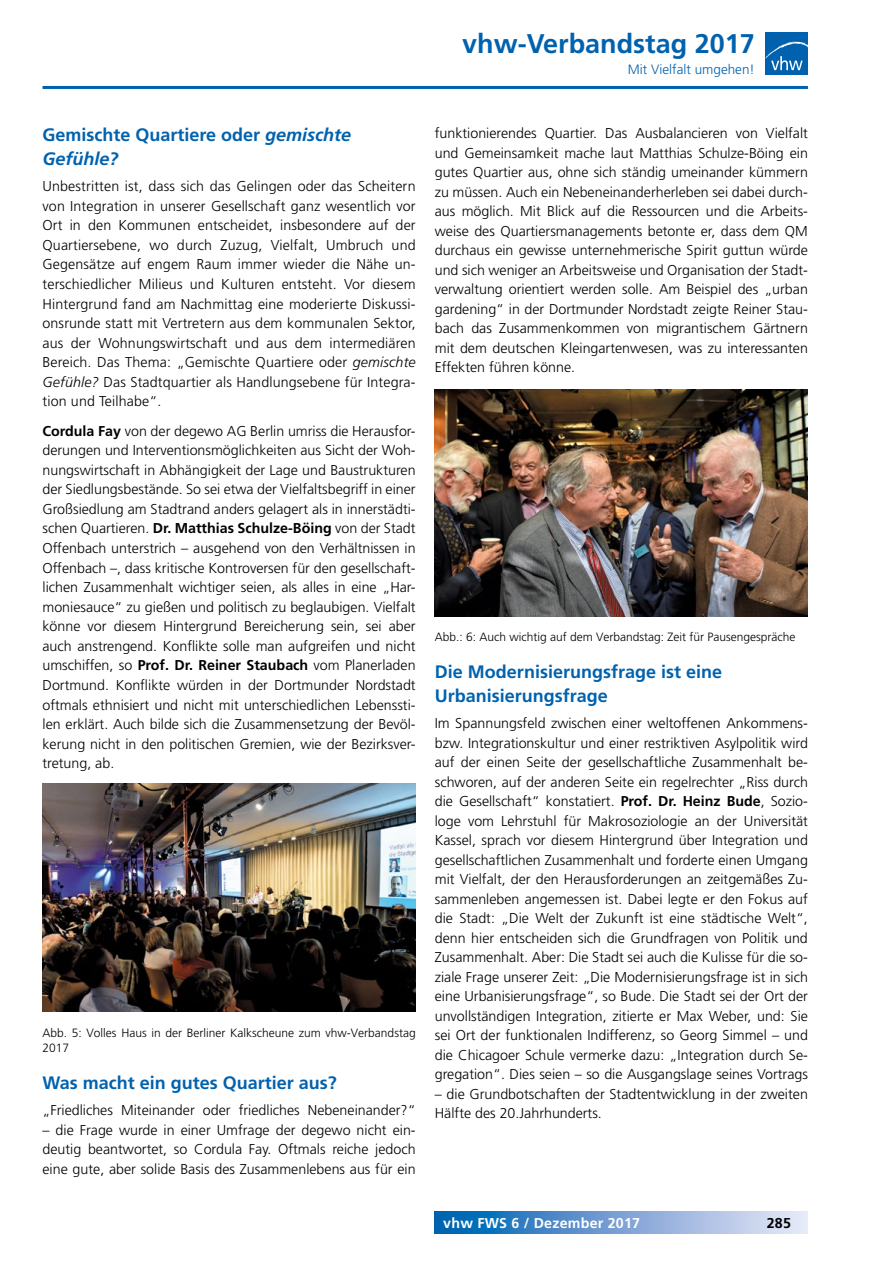
<style>
.page{position:relative;width:893px;height:1263px;background:#fff}
.page>*{position:absolute;margin:0;border:0;box-sizing:border-box;transform-origin:0 0}
.t1{font:700 27px "Frutiger LT";color:#0062ae}
.t2{font:700 18px/24px "Frutiger LT";color:#0062ae}
.t3{font:italic 700 18px "Frutiger LT Std";color:#0062ae}
.t4{font:300 14.25px/19.5px "Frutiger LT";color:#000;text-align:justify}
.t5{font:700 14.25px "Frutiger LT";letter-spacing:.015em;color:#fff}
.t6{font:700 14.25px "Frutiger LT";color:#000}
.t7{font:300 13.5px "Frutiger LT";color:#0062ae}
.t8{font:300 12px/14.4px "Frutiger CE";color:#000}
.s1{font-family:"Frutiger LT Std";font-style:italic}
.s2{font-weight:700}
</style>
<div class="page">
<svg style="left:435px;top:1212px;width:373px;height:21px;background:#74a2d4"></svg>
<hr style="left:43px;top:86px;width:765px;height:3px;background:#0062ae">
<div style="left:766px;top:32px;width:42px;height:43px;background:#0062ae"></div>
<svg style="left:766px;top:42px;width:42px;height:28px"></svg>
<img style="left:43px;top:783px;width:373px;height:228px">
<img style="left:435px;top:389px;width:373px;height:228px">
<h1 class="t1" style="left:462px;top:27px;width:294px">vhw-Verbandstag 2017</h1>
<p class="t7" style="left:628px;top:62px;width:128px">Mit Vielfalt umgehen!</p>
<p class="t2" style="left:43px;top:123px;width:310px">Gemischte Quartiere oder <span class="s1">gemischte</span></p>
<p class="t3" style="left:43px;top:148px;width:78px">Gefühle?</p>
<p class="t4" style="left:43px;top:177px;width:375px">Unbestritten ist, dass sich das Gelingen oder das Scheitern von Integration in unserer Gesellschaft ganz wesentlich vor Ort in den Kommunen entscheidet, insbesondere auf der Quartiersebene, wo durch Zuzug, Vielfalt, Umbruch und Gegensätze auf engem Raum immer wieder die Nähe un&shy;terschiedlicher Milieus und Kulturen entsteht. Vor diesem Hintergrund fand am Nachmittag eine moderierte Diskussi&shy;onsrunde statt mit Vertretern aus dem kommunalen Sektor, aus der Wohnungswirtschaft und aus dem intermediären Bereich. Das Thema: „Gemischte Quartiere oder <span class="s1">gemischte Gefühle?</span> Das Stadtquartier als Handlungsebene für Integra&shy;tion und Teilhabe“.</p>
<p class="t4" style="left:43px;top:421px;width:375px"><span class="s2">Cordula Fay</span> von der degewo AG Berlin umriss die Herausfor&shy;derungen und Interventionsmöglichkeiten aus Sicht der Woh&shy;nungswirtschaft in Abhängigkeit der Lage und Baustrukturen der Siedlungsbestände. So sei etwa der Vielfaltsbegriff in einer Großsiedlung am Stadtrand anders gelagert als in innerstädti&shy;schen Quartieren. <span class="s2">Dr. Matthias Schulze-Böing</span> von der Stadt Offenbach unterstrich – ausgehend von den Verhältnissen in Offenbach –, dass kritische Kontroversen für den gesellschaft&shy;lichen Zusammenhalt wichtiger seien, als alles in eine „Har&shy;moniesauce“ zu gießen und politisch zu beglaubigen. Vielfalt könne vor diesem Hintergrund Bereicherung sein, sei aber auch anstrengend. Konflikte solle man aufgreifen und nicht umschiffen, so <span class="s2">Prof. Dr. Reiner Staubach</span> vom Planerladen Dortmund. Konflikte würden in der Dortmunder Nordstadt oftmals ethnisiert und nicht mit unterschiedlichen Lebenssti&shy;len erklärt. Auch bilde sich die Zusammensetzung der Bevöl&shy;kerung nicht in den politischen Gremien, wie der Bezirksver&shy;tretung, ab.</p>
<p class="t8" style="left:43px;top:1026px;width:375px">Abb. 5: Volles Haus in der Berliner Kalkscheune zum vhw-Verbandstag<br>2017</p>
<p class="t2" style="left:43px;top:1071px;width:296px">Was macht ein gutes Quartier aus?</p>
<p class="t4" style="left:43px;top:1100px;width:375px">„Friedliches Miteinander oder friedliches Nebeneinander?“</p>
<p class="t4" style="left:43px;top:1120px;width:375px">– die Frage wurde in einer Umfrage der degewo nicht ein&shy;deutig beantwortet, so Cordula Fay. Oftmals reiche jedoch eine gute, aber solide Basis des Zusammenlebens aus für ein</p>
<p class="t4" style="left:435px;top:124px;width:375px">funktionierendes Quartier. Das Ausbalancieren von Vielfalt und Gemeinsamkeit mache laut Matthias Schulze-Böing ein gutes Quartier aus, ohne sich ständig umeinander kümmern zu müssen. Auch ein Nebeneinanderherleben sei dabei durch&shy;aus möglich. Mit Blick auf die Ressourcen und die Arbeits&shy;weise des Quartiersmanagements betonte er, dass dem QM durchaus ein gewisse unternehmerische Spirit guttun würde und sich weniger an Arbeitsweise und Organisation der Stadt&shy;verwaltung orientiert werden solle. Am Beispiel des „urban gardening“ in der Dortmunder Nordstadt zeigte Reiner Stau&shy;bach das Zusammenkommen von migrantischem Gärtnern mit dem deutschen Kleingartenwesen, was zu interessanten Effekten führen könne.</p>
<p class="t8" style="left:435px;top:630px;width:362px">Abb.: 6: Auch wichtig auf dem Verbandstag: Zeit für Pausengespräche</p>
<p class="t2" style="left:435px;top:660px;width:289px">Die Modernisierungsfrage ist eine<br>Urbanisierungsfrage</p>
<p class="t4" style="left:435px;top:714px;width:375px">Im Spannungsfeld zwischen einer weltoffenen Ankommens&shy;bzw. Integrationskultur und einer restriktiven Asylpolitik wird auf der einen Seite der gesellschaftliche Zusammenhalt be&shy;schworen, auf der anderen Seite ein regelrechter „Riss durch die Gesellschaft“ konstatiert. <span class="s2">Prof. Dr. Heinz Bude</span>, Sozio&shy;loge vom Lehrstuhl für Makrosoziologie an der Universität Kassel, sprach vor diesem Hintergrund über Integration und gesellschaftlichen Zusammenhalt und forderte einen Umgang mit Vielfalt, der den Herausforderungen an zeitgemäßes Zu&shy;sammenleben angemessen ist. Dabei legte er den Fokus auf die Stadt: „Die Welt der Zukunft ist eine städtische Welt“, denn hier entscheiden sich die Grundfragen von Politik und Zusammenhalt. Aber: Die Stadt sei auch die Kulisse für die so&shy;ziale Frage unserer Zeit: „Die Modernisierungsfrage ist in sich eine Urbanisierungsfrage“, so Bude. Die Stadt sei der Ort der unvollständigen Integration, zitierte er Max Weber, und: Sie sei Ort der funktionalen Indifferenz, so Georg Simmel – und die Chicagoer Schule vermerke dazu: „Integration durch Se&shy;gregation“. Dies seien – so die Ausgangslage seines Vortrags</p>
<p class="t4" style="left:435px;top:1084px;width:375px">– die Grundbotschaften der Stadtentwicklung in der zweiten<br>Hälfte des 20.Jahrhunderts.</p>
<p class="t5" style="left:443px;top:1214px;width:198px">vhw FWS 6 / Dezember 2017</p>
<p class="t6" style="left:767px;top:1214px;width:26px">285</p>
</div>
